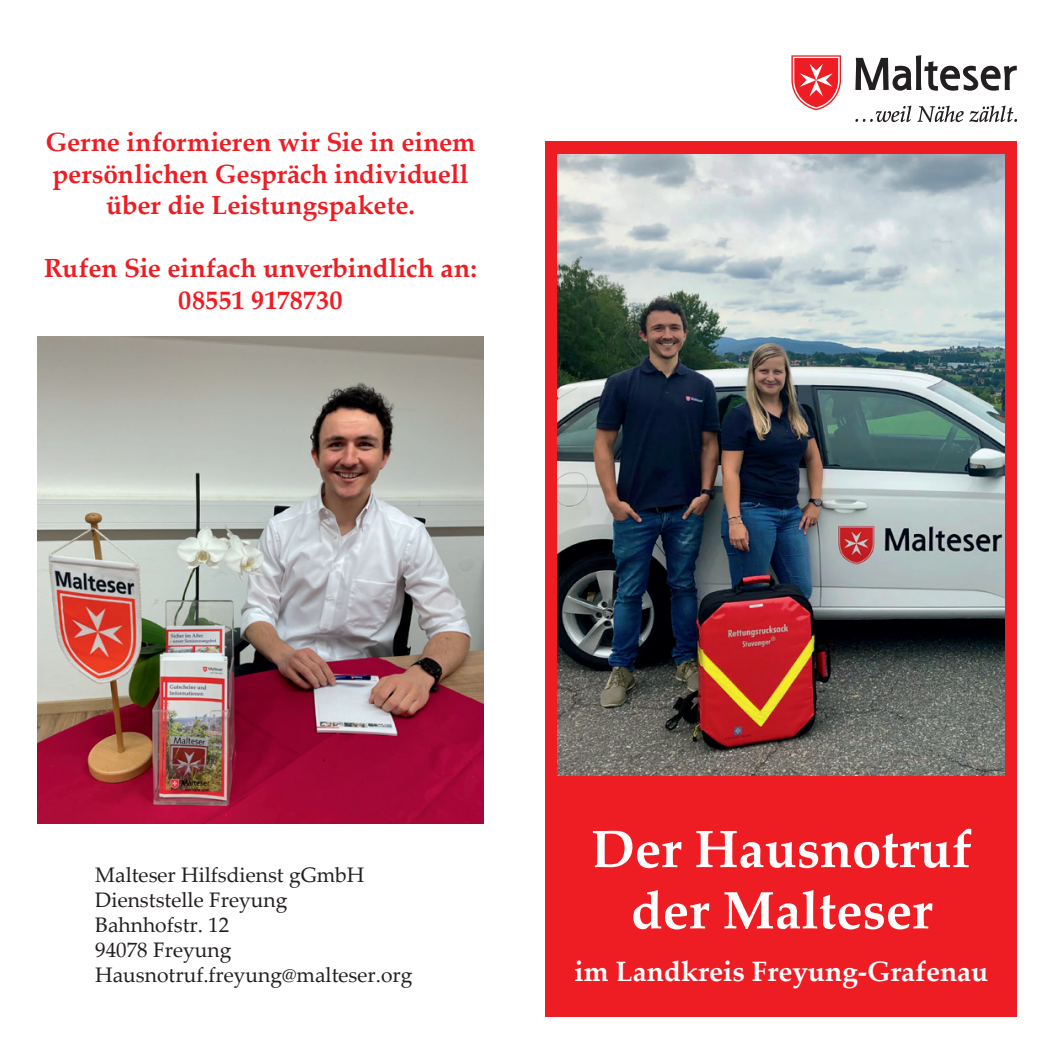
<style>
.page{position:relative;width:1042px;height:1042px;background:#fff}
.page>*{position:absolute;margin:0;border:0;box-sizing:border-box;transform-origin:0 0}
.t1{font:700 52.5px/61.2px "Palatino Linotype";color:#fff;text-align:center}
.t2{font:700 28px "Palatino Linotype";color:#fff}
.t3{font:700 26.25px/31.5px "Palatino Linotype";color:#ee1d23;text-align:center}
.t4{font:21px/25.2px "Palatino Linotype";color:#231f20}
</style>
<div class="page">
<svg style="left:791px;top:55px;width:50px;height:55px"></svg>
<svg style="left:855px;top:55px;width:162px;height:36px"></svg>
<svg style="left:855px;top:106px;width:56px;height:16px"></svg>
<svg style="left:917px;top:106px;width:46px;height:16px"></svg>
<svg style="left:969px;top:106px;width:48px;height:16px"></svg>
<div style="left:546px;top:142px;width:471px;height:875px;background:#ee1d23"></div>
<img style="left:557px;top:154px;width:447px;height:621px">
<img style="left:37px;top:336px;width:447px;height:487px">
<p class="t3" style="left:45px;top:126px;width:432px">Gerne informieren wir Sie in einem persönlichen Gespräch individuell über die Leistungspakete.</p>
<p class="t3" style="left:44px;top:252px;width:434px">Rufen Sie einfach unverbindlich an:</p>
<p class="t3" style="left:178px;top:283px;width:166px">08551 9178730</p>
<p class="t4" style="left:95px;top:861px;width:319px">Malteser Hilfsdienst gGmbH<br>Dienststelle Freyung<br>Bahnhofstr. 12<br>94078 Freyung<br>Hausnotruf.freyung@malteser.org</p>
<p class="t1" style="left:591px;top:817px;width:382px">Der Hausnotruf der Malteser</p>
<p class="t2" style="left:574px;top:951px;width:415px">im Landkreis Freyung-Grafenau</p>
</div>
